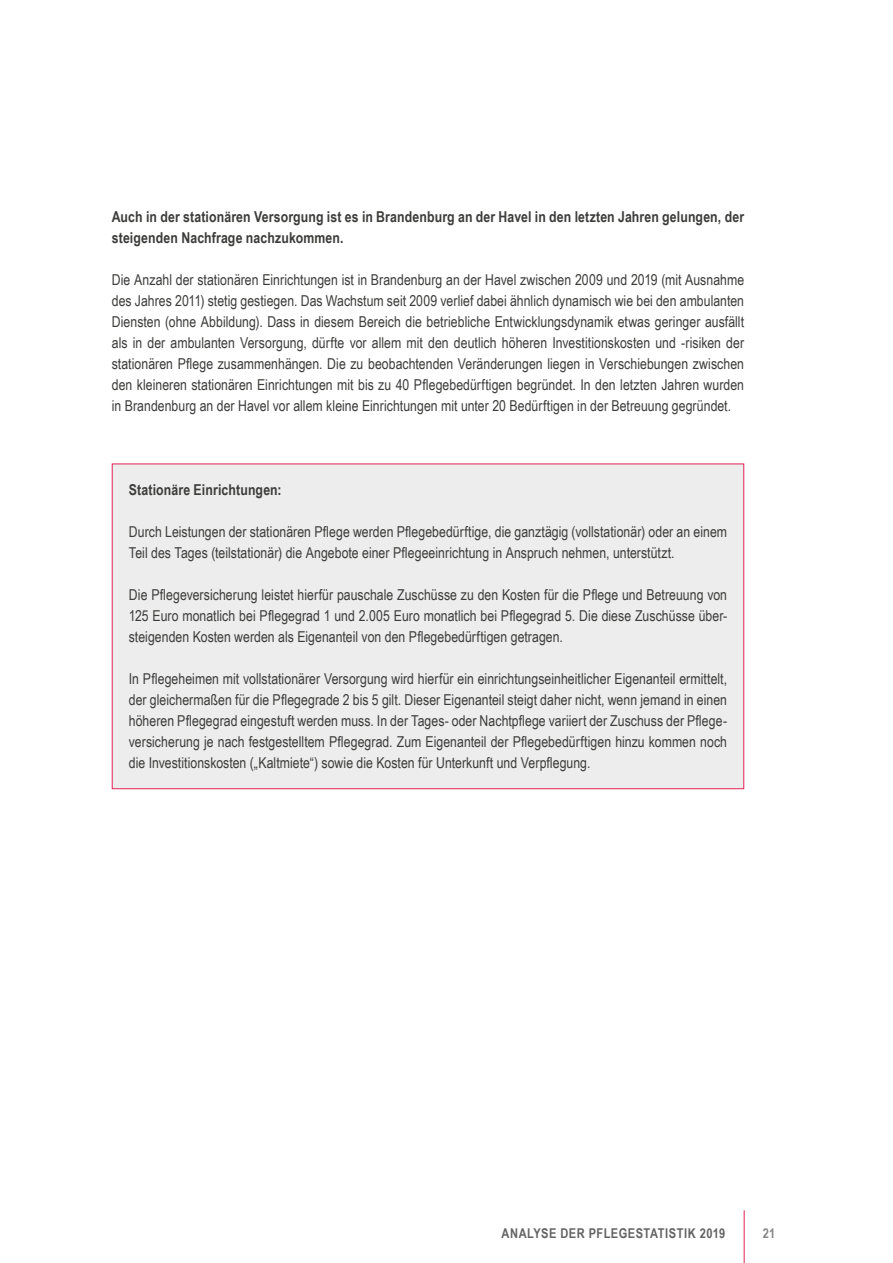
<style>
.page{position:relative;width:893px;height:1263px;background:#fff}
.page>*{position:absolute;margin:0;border:0;box-sizing:border-box;transform-origin:0 0}
.em{font:15px/21px "Arial Narrow";color:#3c3c3b;text-align:justify}
.em-2{font:700 15px/21px "Arial Narrow";letter-spacing:.01em;color:#3c3c3b}
.t1{font:700 13.5px "Arial Narrow";letter-spacing:.035em;color:#646363}
.t2{font:700 13.5px "Arial Narrow";color:#878787}
</style>
<div class="page">
<hr style="left:744px;top:1210px;width:1px;height:53px;background:#df2455">
<div style="left:112px;top:463px;width:632px;height:326px;background:#ededed;border:1px solid #df2455"></div>
<p class="em-2" style="left:112px;top:205px;width:634px">Auch in der stationären Versorgung ist es in Brandenburg an der Havel in den letzten Jahren gelungen, der steigenden Nachfrage nachzukommen.</p>
<p class="em" style="left:112px;top:269px;width:634px">Die Anzahl der stationären Einrichtungen ist in Brandenburg an der Havel zwischen 2009 und 2019 (mit Ausnahme des Jahres 2011) stetig gestiegen. Das Wachstum seit 2009 verlief dabei ähnlich dynamisch wie bei den ambulanten Diensten (ohne Abbildung). Dass in diesem Bereich die betriebliche Entwicklungsdynamik etwas geringer ausfällt als in der ambulanten Versorgung, dürfte vor allem mit den deutlich höheren Investitionskosten und -risiken der stationären Pflege zusammenhängen. Die zu beobachtenden Veränderungen liegen in Verschiebungen zwischen den kleineren stationären Einrichtungen mit bis zu 40 Pflegebedürftigen begründet. In den letzten Jahren wurden in Brandenburg an der Havel vor allem kleine Einrichtungen mit unter 20 Bedürftigen in der Betreuung gegründet.</p>
<p class="em-2" style="left:129px;top:478px;width:154px">Stationäre Einrichtungen:</p>
<p class="em" style="left:129px;top:521px;width:600px">Durch Leistungen der stationären Pflege werden Pflegebedürftige, die ganztägig (vollstationär) oder an einem<br>Teil des Tages (teilstationär) die Angebote einer Pflegeeinrichtung in Anspruch nehmen, unterstützt.</p>
<p class="em" style="left:129px;top:584px;width:600px">Die Pflegeversicherung leistet hierfür pauschale Zuschüsse zu den Kosten für die Pflege und Betreuung von 125 Euro monatlich bei Pflegegrad 1 und 2.005 Euro monatlich bei Pflegegrad 5. Die diese Zuschüsse über&shy;steigenden Kosten werden als Eigenanteil von den Pflegebedürftigen getragen.</p>
<p class="em" style="left:129px;top:668px;width:600px">In Pflegeheimen mit vollstationärer Versorgung wird hierfür ein einrichtungseinheitlicher Eigenanteil ermittelt, der gleichermaßen für die Pflegegrade 2 bis 5 gilt. Dieser Eigenanteil steigt daher nicht, wenn jemand in einen höheren Pflegegrad eingestuft werden muss. In der Tages- oder Nachtpflege variiert der Zuschuss der Pflege&shy;versicherung je nach festgestelltem Pflegegrad. Zum Eigenanteil der Pflegebedürftigen hinzu kommen noch die Investitionskosten („Kaltmiete“) sowie die Kosten für Unterkunft und Verpflegung.</p>
<p class="t1" style="left:501px;top:1223px;width:225px">ANALYSE DER PFLEGESTATISTIK 2019</p>
<p class="t2" style="left:763px;top:1223px;width:14px">21</p>
</div>
